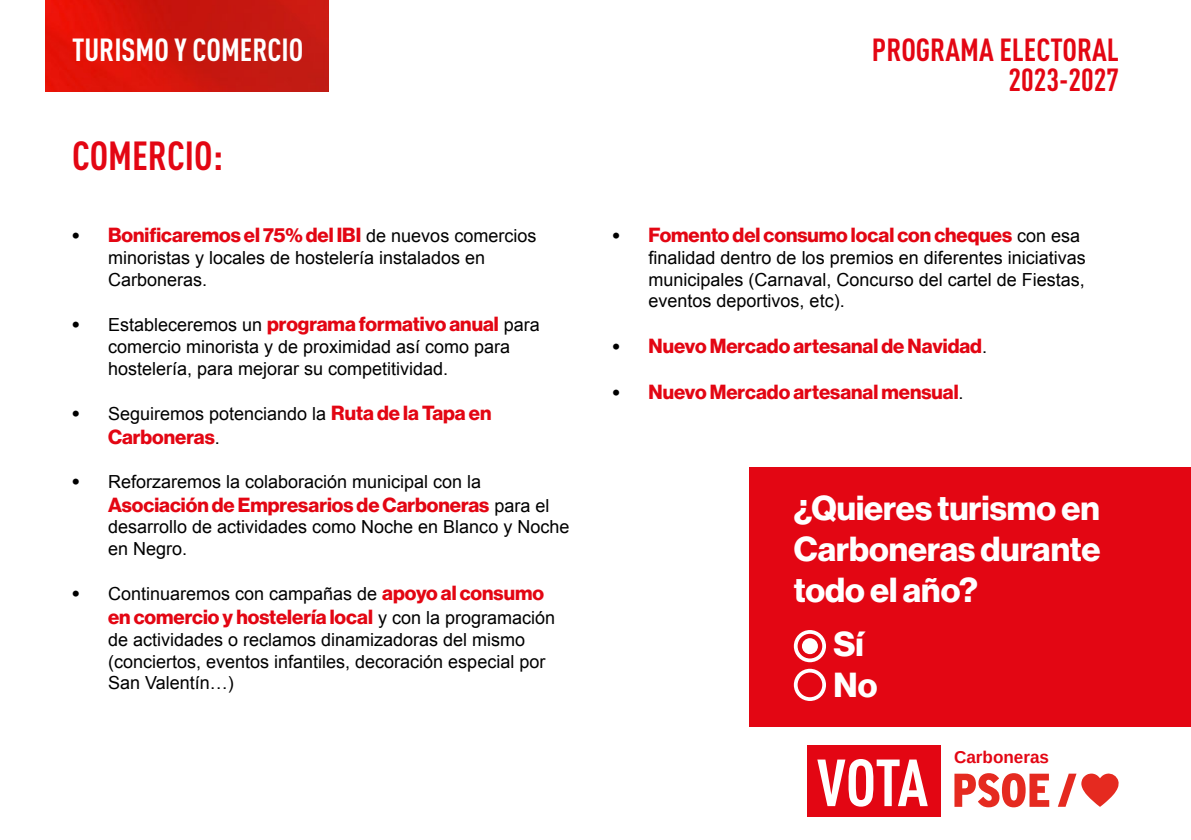
<style>
.page{position:relative;width:1191px;height:840px;background:#fff}
.page>*{position:absolute;margin:0;border:0;box-sizing:border-box;transform-origin:0 0}
.t1{font:700 65.4px "DIN Cond";color:#fff}
.t2{font:700 40px "DIN Cond";color:#e30613}
.t3{font:34px/40.8px "N Haas Grotesk DS Pro 75 Bd";color:#fff;text-align:justify}
.t4{font:700 31.6px/30.6px "DIN Cond";color:#e30613;text-align:right}
.t5{font:700 31.6px "DIN Cond";color:#fff}
.t6{font:20px "N Haas Grotesk DS Pro 75 Bd";color:#e30613}
.t7{font:18px/21.6px "Arial";color:#000}
.t8{font:700 17.2px "Arimo";color:#e30613}
.s1{color:#000}
.s2{font-family:"Arial";font-size:18px;color:#000}
.s3{font-family:"N Haas Grotesk DS Pro 75 Bd";font-size:20px}
.s4{font-family:"N Haas Grotesk DS Pro 75 Bd";font-size:20px;color:#e30613}
</style>
<div class="page">
<img style="left:45px;top:0;width:284px;height:92px">
<svg style="left:954px;top:773px;width:95px;height:33px"></svg>
<svg style="left:1058px;top:773px;width:61px;height:33px"></svg>
<div style="left:807px;top:745px;width:133px;height:71px;background:#e30613"></div>
<div style="left:749px;top:467px;width:442px;height:259px;background:#e30613"></div>
<svg style="left:794px;top:630px;width:32px;height:32px"></svg>
<div style="left:802px;top:637px;width:16px;height:16px;background:#fff;border-radius:50%"></div>
<svg style="left:794px;top:668px;width:32px;height:32px"></svg>
<h3 class="t5" style="left:72px;top:30px;width:233px">TURISMO Y COMERCIO</h3>
<h3 class="t4" style="left:872px;top:33px;width:248px">PROGRAMA ELECTORAL<br>2023-2027</h3>
<h2 class="t2" style="left:72px;top:132px;width:152px">COMERCIO:</h2>
<p class="t6" style="left:72px;top:223px;width:466px"><span class="s1">•</span> Bonificaremos el 75% del IBI <span class="s2">de nuevos comercios</span></p>
<p class="t7" style="left:108px;top:247px;width:379px">minoristas y locales de hostelería instalados en<br>Carboneras.</p>
<p class="t6" style="left:72px;top:312px;width:469px"><span class="s1">•</span> <span class="s2">Estableceremos un</span> programa formativo anual <span class="s2">para</span></p>
<p class="t7" style="left:108px;top:336px;width:404px">comercio minorista y de proximidad así como para hostelería, para mejorar su competitividad.</p>
<p class="t7" style="left:72px;top:403px;width:421px"><span class="s3">•</span> Seguiremos potenciando la <span class="s4">Ruta de la Tapa en</span></p>
<p class="t6" style="left:108px;top:425px;width:113px">Carboneras<span class="s2">.</span></p>
<p class="t7" style="left:72px;top:470px;width:411px"><span class="s3">•</span> Reforzaremos la colaboración municipal con la</p>
<p class="t6" style="left:108px;top:492px;width:443px">Asociación de Empresarios de Carboneras <span class="s2">para el</span></p>
<p class="t7" style="left:108px;top:516px;width:463px">desarrollo de actividades como Noche en Blanco y Noche en Negro.</p>
<p class="t7" style="left:72px;top:583px;width:473px"><span class="s3">•</span> Continuaremos con campañas de <span class="s4">apoyo al consumo</span></p>
<p class="t6" style="left:108px;top:605px;width:448px">en comercio y hostelería local <span class="s2">y con la programación</span></p>
<p class="t7" style="left:108px;top:628px;width:439px">de actividades o reclamos dinamizadoras del mismo (conciertos, eventos infantiles, decoración especial por<br>San Valentín…)</p>
<p class="t6" style="left:612px;top:223px;width:469px"><span class="s1">•</span> Fomento del consumo local con cheques <span class="s2">con esa</span></p>
<p class="t7" style="left:648px;top:247px;width:439px;text-align:justify">finalidad dentro de los premios en diferentes iniciativas municipales (Carnaval, Concurso del cartel de Fiestas, eventos deportivos, etc).</p>
<p class="t6" style="left:612px;top:334px;width:376px"><span class="s1">•</span> Nuevo Mercado artesanal de Navidad<span class="s2">.</span></p>
<p class="t6" style="left:612px;top:379px;width:352px"><span class="s1">•</span> Nuevo Mercado artesanal mensual<span class="s2">.</span></p>
<h3 class="t3" style="left:794px;top:488px;width:308px">¿Quieres turismo en Carboneras durante todo el año?</h3>
<h3 class="t3" style="left:833px;top:624px;width:45px">Sí<br>No</h3>
<h1 class="t1" style="left:817px;top:742px;width:113px">VOTA</h1>
<p class="t8" style="left:954px;top:744px;width:97px">Carboneras</p>
</div>
